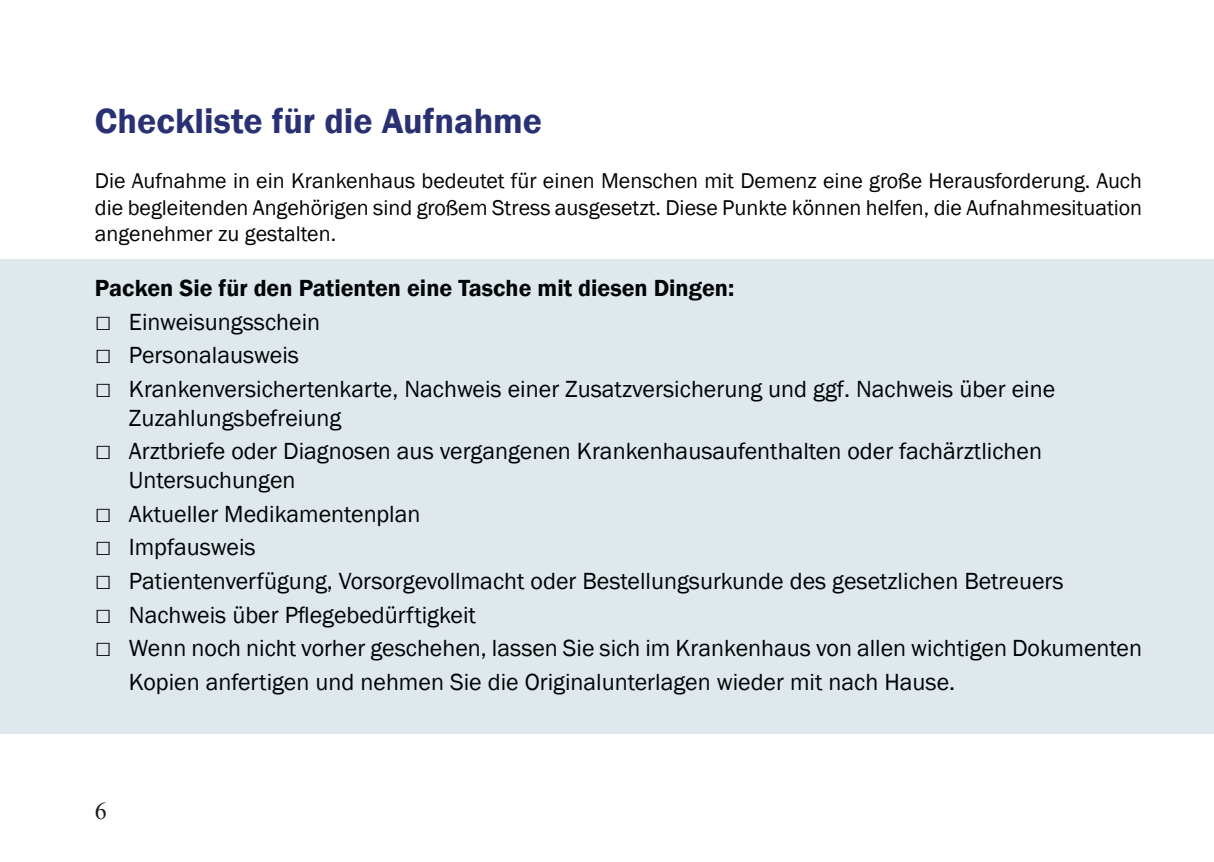
<style>
.page{position:relative;width:1214px;height:862px;background:#fff}
.page>*{position:absolute;margin:0;border:0;box-sizing:border-box;transform-origin:0 0}
.t1{font:600 36px "Franklin Gothic";color:#2a3173}
.t2{font:24px/28.8px "Franklin Gothic";color:#010304}
.t3{font:600 24px "Franklin Gothic";color:#010304}
.t4{font:24px "Times New Roman";color:#1b181c}
.t5{font:22px/26.4px "Franklin Gothic";color:#010304;text-align:justify}
.s1{font-size:28px}
</style>
<div class="page">
<div style="left:0;top:259px;width:1213px;height:474px;background:#dee8ed"></div>
<h1 class="t1" style="left:95px;top:99px;width:449px">Checkliste für die Aufnahme</h1>
<p class="t5" style="left:95px;top:168px;width:1048px">Die Aufnahme in ein Krankenhaus bedeutet für einen Menschen mit Demenz eine große Herausforderung. Auch die begleitenden Angehörigen sind großem Stress ausgesetzt. Diese Punkte können helfen, die Aufnahmesituation angenehmer zu gestalten.</p>
<p class="t3" style="left:95px;top:273px;width:640px">Packen Sie für den Patienten eine Tasche mit diesen Dingen:</p>
<p class="t2" style="left:95px;top:308px;width:227px"><span class="s1">□</span> Einweisungsschein</p>
<p class="t2" style="left:95px;top:341px;width:205px"><span class="s1">□</span> Personalausweis</p>
<p class="t2" style="left:129px;top:375px;width:927px;text-indent:-34px"><span class="s1">□</span> Krankenversichertenkarte, Nachweis einer Zusatzversicherung und ggf. Nachweis über eine<br>Zuzahlungsbefreiung</p>
<p class="t2" style="left:129px;top:437px;width:914px;text-indent:-34px"><span class="s1">□</span> Arztbriefe oder Diagnosen aus vergangenen Krankenhausaufenthalten oder fachärztlichen<br>Untersuchungen</p>
<p class="t2" style="left:95px;top:500px;width:327px"><span class="s1">□</span> Aktueller Medikamentenplan</p>
<p class="t2" style="left:95px;top:533px;width:162px"><span class="s1">□</span> Impfausweis</p>
<p class="t2" style="left:95px;top:567px;width:970px"><span class="s1">□</span> Patientenverfügung, Vorsorgevollmacht oder Bestellungsurkunde des gesetzlichen Betreuers</p>
<p class="t2" style="left:95px;top:601px;width:382px"><span class="s1">□</span> Nachweis über Pflegebedürftigkeit</p>
<p class="t2" style="left:129px;top:632px;width:1014px;line-height:33.6px;text-indent:-34px"><span class="s1">□</span> Wenn noch nicht vorher geschehen, lassen Sie sich im Krankenhaus von allen wichtigen Dokumenten<br>Kopien anfertigen und nehmen Sie die Originalunterlagen wieder mit nach Hause.</p>
<p class="t4" style="left:95px;top:794px;width:13px">6</p>
</div>
